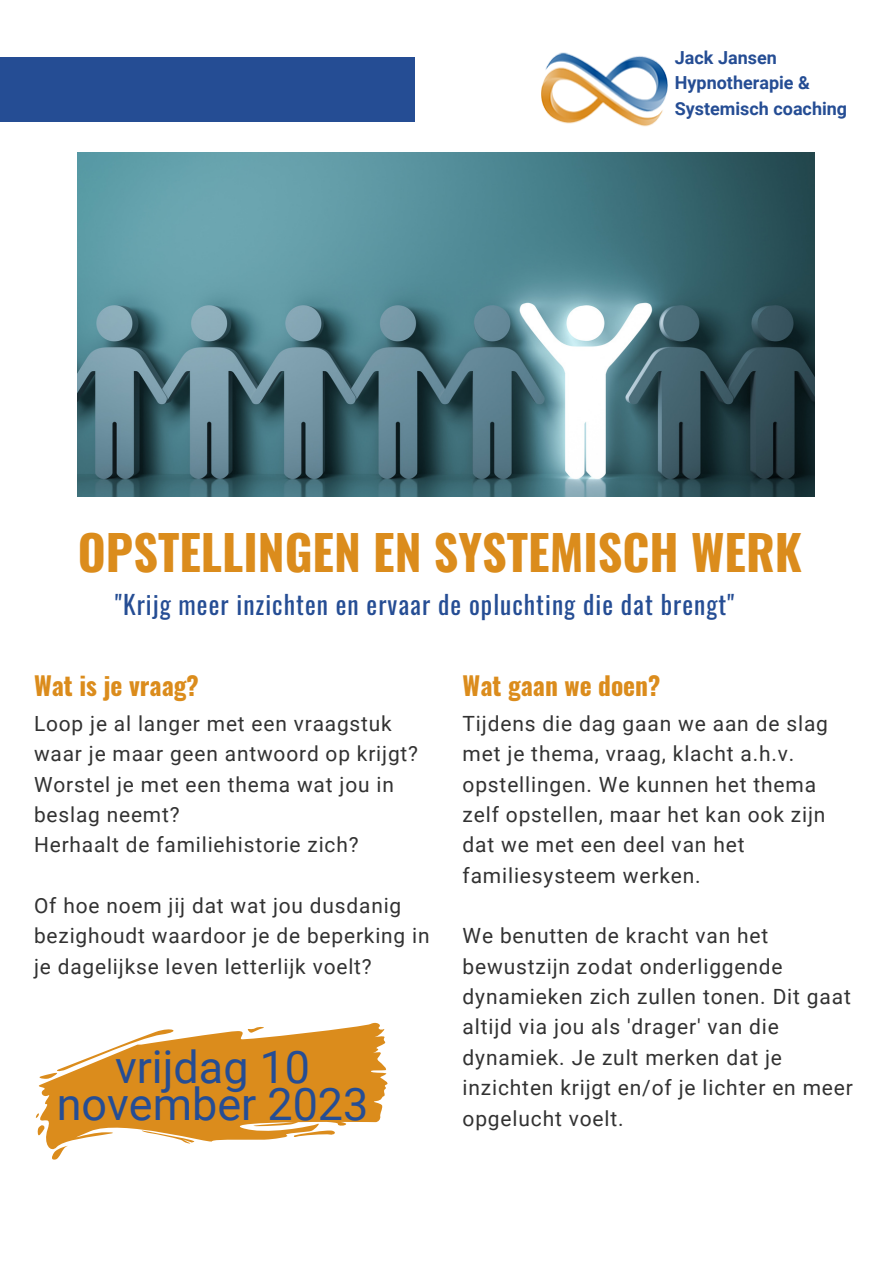
<style>
.page{position:relative;width:893px;height:1264px;background:#fff}
.page>*{position:absolute;margin:0;border:0;box-sizing:border-box;transform-origin:0 0}
.t1{font:700 48px "Oswald";color:#db8c1c}
.t2{font:44.85px/37px "Roboto";color:#254d94;text-align:center}
.t3{font:25.5px "Oswald";letter-spacing:.04em;color:#254d94}
.t4{font:700 25.5px "Oswald";color:#db8c1c}
.t5{font:21px/30.3px "Roboto";letter-spacing:.04em;color:#323232}
.t6{font:20.85px/30.3px "Roboto";letter-spacing:.04em;color:#323232}
.t7{font:700 18px/25px "Roboto";color:#254d94}
</style>
<div class="page">
<img style="left:78px;top:152px;width:736px;height:344px">
<div style="left:0;top:57px;width:414px;height:64px;background:#254d94"></div>
<img style="left:541px;top:52px;width:126px;height:75px">
<svg style="left:38px;top:1022px;width:350px;height:127px;fill:#db8c1c"></svg>
<svg style="left:38px;top:1026px;width:145px;height:52px"></svg>
<svg style="left:51px;top:1144px;width:20px;height:16px"></svg>
<svg style="left:35px;top:1112px;width:11px;height:26px"></svg>
<svg style="left:247px;top:1025px;width:20px;height:8px"></svg>
<svg style="left:293px;top:1129px;width:44px;height:8px"></svg>
<svg style="left:140px;top:1130px;width:56px;height:13px"></svg>
<p class="t7" style="left:674px;top:46px;width:174px">Jack Jansen<br>Hypnotherapie &amp;<br>Systemisch coaching</p>
<h1 class="t1" style="left:78px;top:514px;width:725px">OPSTELLINGEN EN SYSTEMISCH WERK</h1>
<p class="t3" style="left:115px;top:584px;width:620px">"Krijg meer inzichten en ervaar de opluchting die dat brengt"</p>
<p class="t4" style="left:34px;top:665px;width:166px">Wat is je vraag?</p>
<p class="t6" style="left:34px;top:708px;width:385px">Loop je al langer met een vraagstuk waar je maar geen antwoord op krijgt?<br>Worstel je met een thema wat jou in beslag neemt?<br>Herhaalt de familiehistorie zich?</p>
<p class="t6" style="left:34px;top:890px;width:397px">Of hoe noem jij dat wat jou dusdanig bezighoudt waardoor je de beperking in je dagelijkse leven letterlijk voelt?</p>
<h2 class="t2" style="left:57px;top:1049px;width:313px">vrijdag 10 november 2023</h2>
<p class="t4" style="left:462px;top:665px;width:199px">Wat gaan we doen?</p>
<p class="t5" style="left:462px;top:708px;width:367px">Tijdens die dag gaan we aan de slag met je thema, vraag, klacht a.h.v. opstellingen. We kunnen het thema zelf opstellen, maar het kan ook zijn dat we met een deel van het familiesysteem werken.</p>
<p class="t5" style="left:462px;top:921px;width:392px">We benutten de kracht van het bewustzijn zodat onderliggende dynamieken zich zullen tonen. Dit gaat altijd via jou als 'drager' van die dynamiek. Je zult merken dat je inzichten krijgt en/of je lichter en meer opgelucht voelt.</p>
</div>
